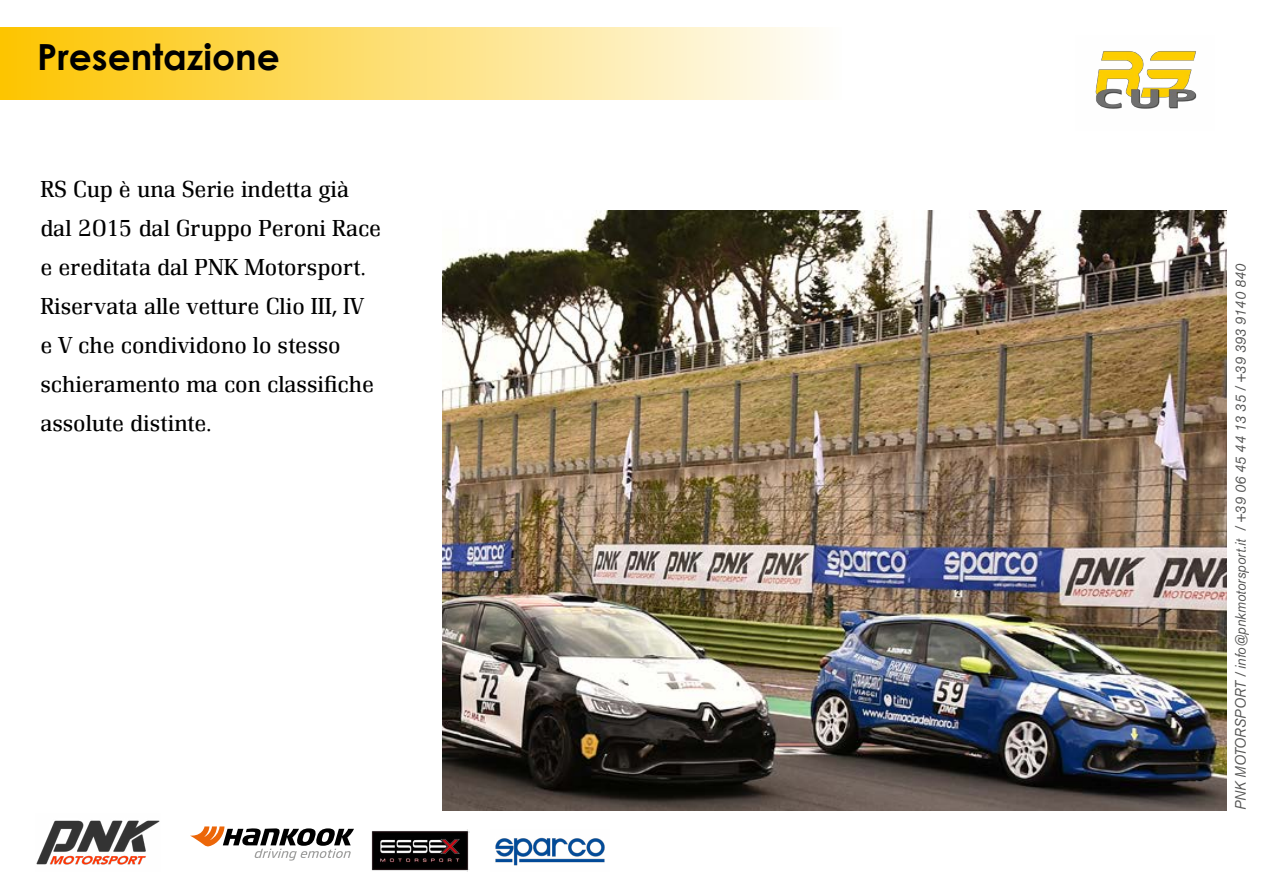
<style>
.page{position:relative;width:1263px;height:893px;background:#fff}
.page>*{position:absolute;margin:0;border:0;box-sizing:border-box;transform-origin:0 0}
.t1{font:700 36px "Century Gothic";color:#000}
.t2{font:300 24px/39px "Renault TOT";color:#000}
.t3{font:italic 15px "Akzidenz Grotesk BE";color:#575756;scale:.92 1}
</style>
<div class="page">
<img style="left:1095px;top:51px;width:102px;height:58px">
<div style="left:0;top:28px;width:842px;height:72px;background:linear-gradient(to right,#fdc400,#fefefd)"></div>
<img style="left:442px;top:210px;width:785px;height:600px">
<img style="left:36px;top:820px;width:124px;height:45px">
<svg style="left:190px;top:826px;width:164px;height:35px"></svg>
<img style="left:371px;top:830px;width:98px;height:41px">
<img style="left:495px;top:837px;width:110px;height:29px">
<h1 class="t1" style="left:37px;top:29px;width:244px">Presentazione</h1>
<p class="t2" style="left:40px;top:170px;width:342px">RS Cup è una Serie indetta già dal 2015 dal Gruppo Peroni Race e ereditata dal PNK Motorsport.<br>Riservata alle vetture Clio III, IV e V che condividono lo stesso schieramento ma con classifiche assolute distinte.</p>
<p class="t3" style="left:1232px;top:810px;width:596px;rotate:-90deg">PNK MOTORSPORT / info@pnkmotorsport.it / +39 06 45 44 13 35 / +39 393 9140 840</p>
</div>
